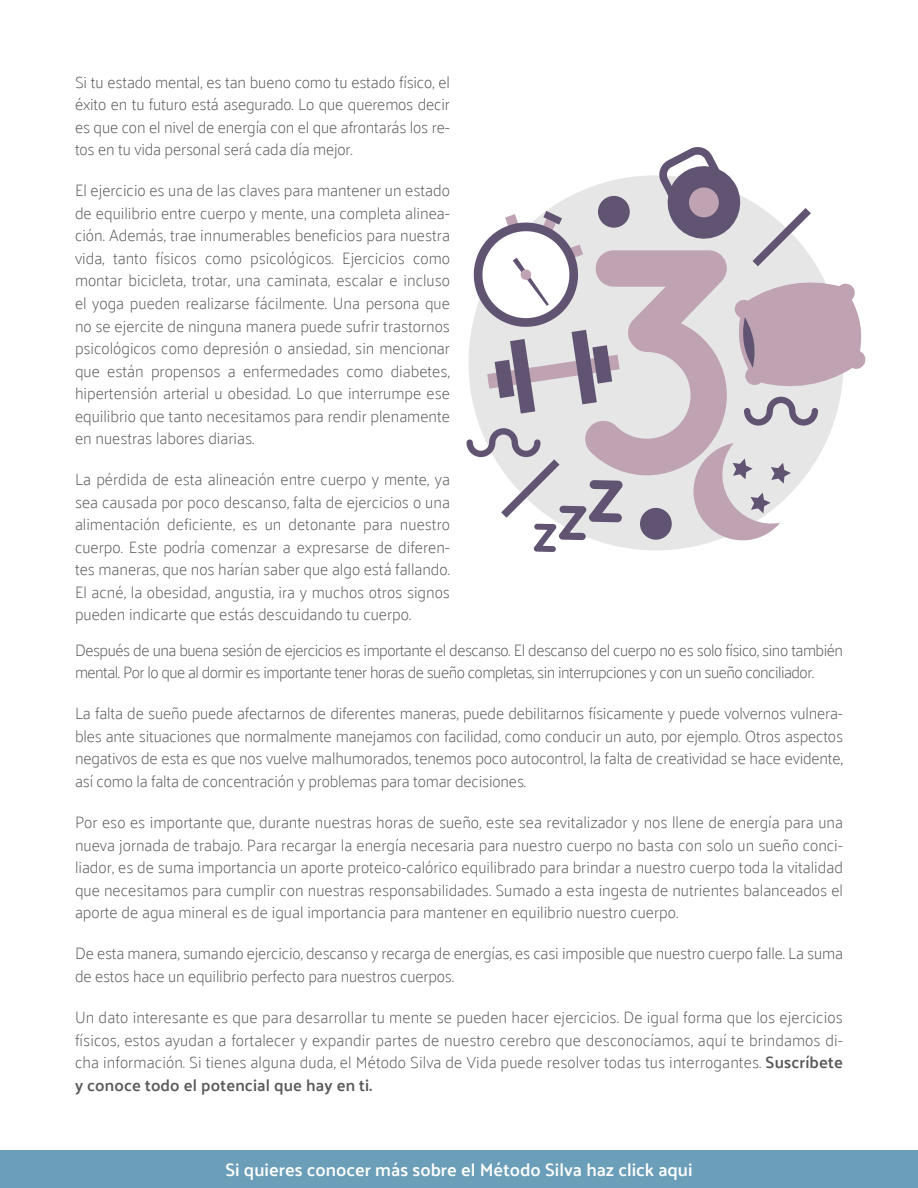
<style>
.page{position:relative;width:918px;height:1188px;background:#fff}
.page>*{position:absolute;margin:0;border:0;box-sizing:border-box;transform-origin:0 0}
.t1{font:600 18px "Palanquin";color:#fff}
.t2{font:100 16.5px/22.5px "Palanquin";letter-spacing:-.01em;color:#595959;text-align:justify}
.t3{font:100 16.5px/22.5px "Palanquin";letter-spacing:-.03em;color:#595959}
.s1{font-weight:600}
</style>
<div class="page">
<div style="left:0;top:1150px;width:918px;height:38px;background:#6b9eb8"></div>
<svg style="left:466px;top:147px;width:400px;height:405px"></svg>
<p class="t2" style="left:75px;top:71px;width:377px">Si tu estado mental, es tan bueno como tu estado físico, el éxito en tu futuro está asegurado. Lo que queremos decir es que con el nivel de energía con el que afrontarás los re&shy;tos en tu vida personal será cada día mejor.</p>
<p class="t2" style="left:75px;top:180px;width:377px">El ejercicio es una de las claves para mantener un estado de equilibrio entre cuerpo y mente, una completa alinea&shy;ción. Además, trae innumerables beneficios para nuestra vida, tanto físicos como psicológicos. Ejercicios como montar bicicleta, trotar, una caminata, escalar e incluso el yoga pueden realizarse fácilmente. Una persona que no se ejercite de ninguna manera puede sufrir trastornos psicológicos como depresión o ansiedad, sin mencionar que están propensos a enfermedades como diabetes, hipertensión arterial u obesidad. Lo que interrumpe ese equilibrio que tanto necesitamos para rendir plenamente en nuestras labores diarias.</p>
<p class="t2" style="left:75px;top:468px;width:377px">La pérdida de esta alineación entre cuerpo y mente, ya sea causada por poco descanso, falta de ejercicios o una alimentación deficiente, es un detonante para nuestro cuerpo. Este podría comenzar a expresarse de diferen&shy;tes maneras, que nos harían saber que algo está fallando.<br>El acné, la obesidad, angustia, ira y muchos otros signos pueden indicarte que estás descuidando tu cuerpo.</p>
<p class="t3" style="left:75px;top:639px;width:770px">Después de una buena sesión de ejercicios es importante el descanso. El descanso del cuerpo no es solo físico, sino también mental. Por lo que al dormir es importante tener horas de sueño completas, sin interrupciones y con un sueño conciliador.</p>
<p class="t2" style="left:75px;top:702px;width:770px">La falta de sueño puede afectarnos de diferentes maneras, puede debilitarnos físicamente y puede volvernos vulnera&shy;bles ante situaciones que normalmente manejamos con facilidad, como conducir un auto, por ejemplo. Otros aspectos negativos de esta es que nos vuelve malhumorados, tenemos poco autocontrol, la falta de creatividad se hace evidente, así como la falta de concentración y problemas para tomar decisiones.</p>
<p class="t2" style="left:75px;top:811px;width:770px">Por eso es importante que, durante nuestras horas de sueño, este sea revitalizador y nos llene de energía para una nueva jornada de trabajo. Para recargar la energía necesaria para nuestro cuerpo no basta con solo un sueño conci&shy;liador, es de suma importancia un aporte proteico-calórico equilibrado para brindar a nuestro cuerpo toda la vitalidad que necesitamos para cumplir con nuestras responsabilidades. Sumado a esta ingesta de nutrientes balanceados el aporte de agua mineral es de igual importancia para mantener en equilibrio nuestro cuerpo.</p>
<p class="t2" style="left:75px;top:942px;width:770px">De esta manera, sumando ejercicio, descanso y recarga de energías, es casi imposible que nuestro cuerpo falle. La suma de estos hace un equilibrio perfecto para nuestros cuerpos.</p>
<p class="t2" style="left:75px;top:1006px;width:770px">Un dato interesante es que para desarrollar tu mente se pueden hacer ejercicios. De igual forma que los ejercicios físicos, estos ayudan a fortalecer y expandir partes de nuestro cerebro que desconocíamos, aquí te brindamos di&shy;cha información. Si tienes alguna duda, el Método Silva de Vida puede resolver todas tus interrogantes. <span class="s1">Suscríbete y conoce todo el potencial que hay en ti.</span></p>
<p class="t1" style="left:225px;top:1159px;width:469px">Si quieres conocer más sobre el Método Silva haz click aqui</p>
</div>
